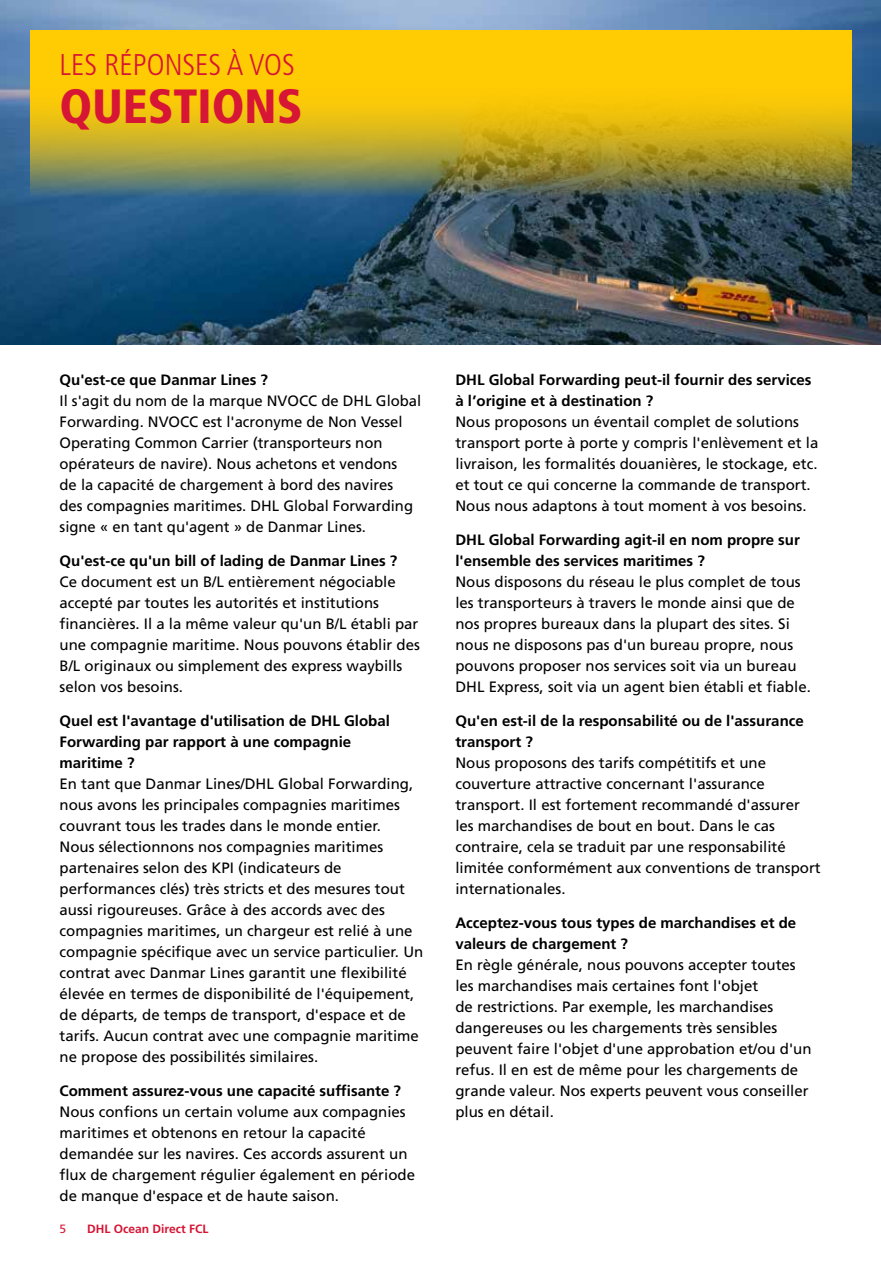
<style>
.page{position:relative;width:881px;height:1263px;background:#fff}
.page>*{position:absolute;margin:0;border:0;box-sizing:border-box;transform-origin:0 0}
.t1{font:900 condensed 48px "Frutiger LT Pro";color:#d71534}
.t2{font:300 condensed 30px "Frutiger LT Pro";color:#d71534}
.t3{font:15px/21px "Frutiger LT Pro";color:#000}
.t4{font:700 15px/21px "Frutiger LT Pro";color:#000}
.t5{font:700 12px "Frutiger LT Pro";color:#d71534}
.t6{font:12px "Frutiger LT Pro";color:#d71534}
</style>
<div class="page">
<img style="left:0;top:0;width:880px;height:344px">
<div style="left:30px;top:30px;width:820px;height:44px;background:#ffcb03"></div>
<svg style="left:30px;top:74px;width:820px;height:130px;background:#b6a22a"></svg>
<h2 class="t2" style="left:60px;top:47px;width:237px">LES RÉPONSES À VOS</h2>
<h1 class="t1" style="left:60px;top:77px;width:244px">QUESTIONS</h1>
<p class="t4" style="left:60px;top:370px;width:210px">Qu'est-ce que Danmar Lines ?</p>
<p class="t3" style="left:60px;top:391px;width:363px">Il s'agit du nom de la marque NVOCC de DHL Global Forwarding. NVOCC est l'acronyme de Non Vessel Operating Common Carrier (transporteurs non opérateurs de navire). Nous achetons et vendons<br>de la capacité de chargement à bord des navires<br>des compagnies maritimes. DHL Global Forwarding signe « en tant qu'agent » de Danmar Lines.</p>
<p class="t4" style="left:60px;top:551px;width:339px">Qu'est-ce qu'un bill of lading de Danmar Lines ?</p>
<p class="t3" style="left:60px;top:572px;width:362px">Ce document est un B/L entièrement négociable accepté par toutes les autorités et institutions financières. Il a la même valeur qu'un B/L établi par une compagnie maritime. Nous pouvons établir des B/L originaux ou simplement des express waybills selon vos besoins.</p>
<p class="t4" style="left:60px;top:710px;width:332px">Quel est l'avantage d'utilisation de DHL Global<br>Forwarding par rapport à une compagnie maritime ?</p>
<p class="t3" style="left:60px;top:773px;width:365px">En tant que Danmar Lines/DHL Global Forwarding, nous avons les principales compagnies maritimes couvrant tous les trades dans le monde entier.<br>Nous sélectionnons nos compagnies maritimes partenaires selon des KPI (indicateurs de performances clés) très stricts et des mesures tout aussi rigoureuses. Grâce à des accords avec des compagnies maritimes, un chargeur est relié à une compagnie spécifique avec un service particulier. Un contrat avec Danmar Lines garantit une flexibilité élevée en termes de disponibilité de l'équipement, de départs, de temps de transport, d'espace et de tarifs. Aucun contrat avec une compagnie maritime ne propose des possibilités similaires.</p>
<p class="t4" style="left:60px;top:1080px;width:343px">Comment assurez-vous une capacité suffisante ?</p>
<p class="t3" style="left:60px;top:1101px;width:357px">Nous confions un certain volume aux compagnies maritimes et obtenons en retour la capacité demandée sur les navires. Ces accords assurent un flux de chargement régulier également en période de manque d'espace et de haute saison.</p>
<p class="t6" style="left:60px;top:1221px;width:8px">5</p>
<p class="t5" style="left:87px;top:1221px;width:123px">DHL Ocean Direct FCL</p>
<p class="t4" style="left:455px;top:370px;width:357px">DHL Global Forwarding peut-il fournir des services à l’origine et à destination ?</p>
<p class="t3" style="left:455px;top:412px;width:364px">Nous proposons un éventail complet de solutions transport porte à porte y compris l'enlèvement et la livraison, les formalités douanières, le stockage, etc. et tout ce qui concerne la commande de transport.<br>Nous nous adaptons à tout moment à vos besoins.</p>
<p class="t4" style="left:455px;top:530px;width:346px">DHL Global Forwarding agit-il en nom propre sur l'ensemble des services maritimes ?</p>
<p class="t3" style="left:455px;top:572px;width:357px">Nous disposons du réseau le plus complet de tous les transporteurs à travers le monde ainsi que de nos propres bureaux dans la plupart des sites. Si nous ne disposons pas d'un bureau propre, nous pouvons proposer nos services soit via un bureau DHL Express, soit via un agent bien établi et fiable.</p>
<p class="t4" style="left:455px;top:710px;width:350px">Qu'en est-il de la responsabilité ou de l'assurance transport ?</p>
<p class="t3" style="left:455px;top:752px;width:367px">Nous proposons des tarifs compétitifs et une couverture attractive concernant l'assurance transport. Il est fortement recommandé d'assurer les marchandises de bout en bout. Dans le cas contraire, cela se traduit par une responsabilité limitée conformément aux conventions de transport internationales.</p>
<p class="t4" style="left:455px;top:912px;width:342px">Acceptez-vous tous types de marchandises et de valeurs de chargement ?</p>
<p class="t3" style="left:455px;top:954px;width:357px">En règle générale, nous pouvons accepter toutes les marchandises mais certaines font l'objet<br>de restrictions. Par exemple, les marchandises dangereuses ou les chargements très sensibles peuvent faire l'objet d'une approbation et/ou d'un refus. Il en est de même pour les chargements de grande valeur. Nos experts peuvent vous conseiller plus en détail.</p>
</div>
